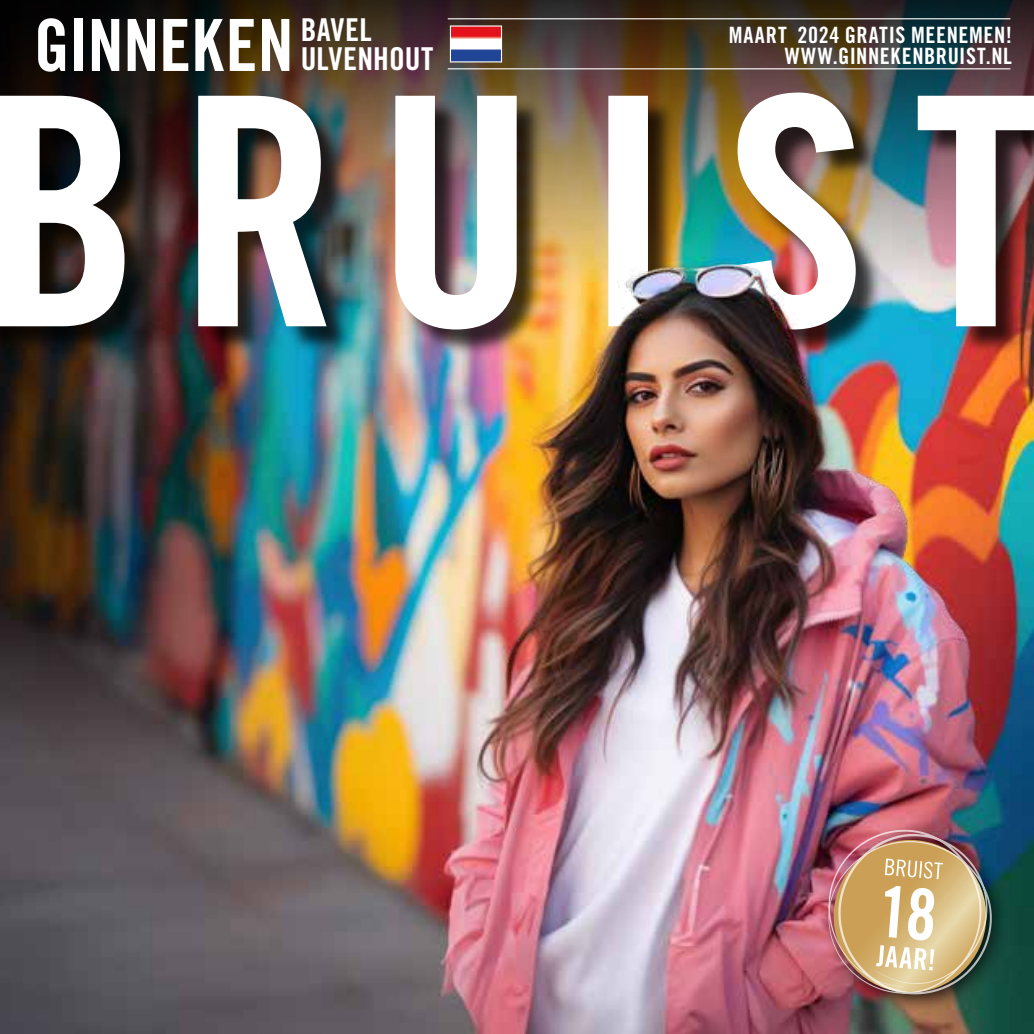
<style>
.page{position:relative;width:1034px;height:1034px;background:#fff}
.page>*{position:absolute;margin:0;border:0;box-sizing:border-box;transform-origin:0 0}
.t1{font:72px "Trade Gothic LT Std Bd Cn 20";letter-spacing:-.005em;color:#fff}
.t2{font:31.5px/29px "Trade Gothic LT Std Bd Cn 20";letter-spacing:.005em;color:#fff}
.t3{font:22.5px/21.4px "Trade Gothic LT Std Bd Cn 20";letter-spacing:.03em;color:#fff;text-align:right}
</style>
<div class="page">
<img style="left:0;top:357px;width:1033px;height:676px">
<svg style="left:0;top:0;width:1033px;height:92px;background:#382e24"></svg>
<div style="left:0;top:96px;width:1033px;height:261px;background:#000;opacity:.75"></div>
<img style="left:0;top:92px;width:1033px;height:237px">
<div style="left:819px;top:820px;width:191px;height:193px;background:#000;opacity:.75"></div>
<img style="left:826px;top:829px;width:167px;height:165px">
<img style="left:412px;top:205px;width:621px;height:471px">
<svg style="left:827px;top:90px;width:33px;height:10px"></svg>
<hr style="left:447px;top:18px;width:563px;height:1px;background:#fff">
<hr style="left:447px;top:68px;width:563px;height:1px;background:#fff">
<img style="left:452px;top:27px;width:48px;height:33px">
<div style="left:450px;top:25px;width:52px;height:37px;border:1px solid #fff"></div>
<h1 class="t1" style="left:34px;top:2px;width:261px">GINNEKEN</h1>
<p class="t3" style="left:728px;top:24px;width:285px">MAART 2024 GRATIS MEENEMEN!<br>WWW.GINNEKENBRUIST.NL</p>
<h2 class="t2" style="left:300px;top:15px;width:134px">BAVEL<br>ULVENHOUT</h2>
</div>
